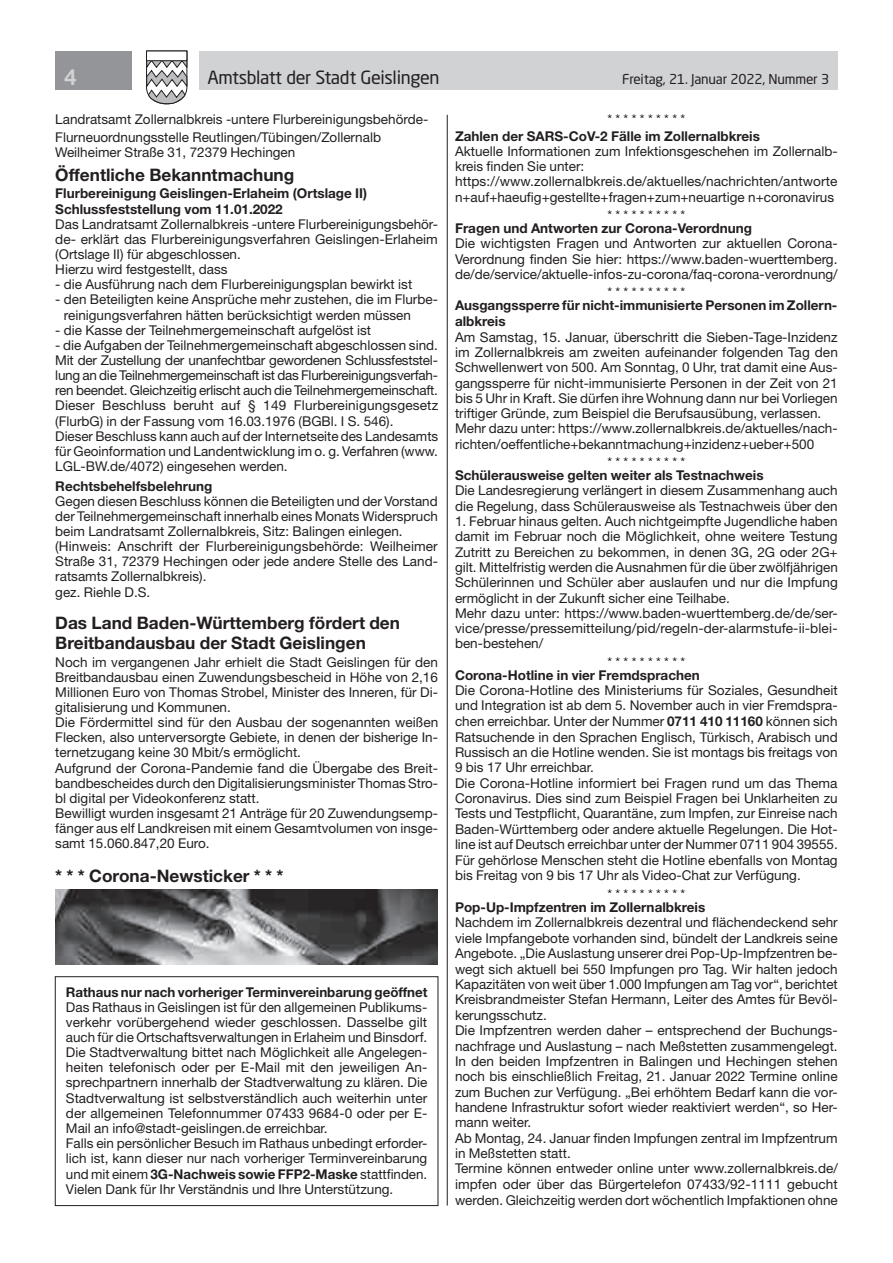
<style>
.page{position:relative;width:893px;height:1263px;background:#fff}
.page>*{position:absolute;margin:0;border:0;box-sizing:border-box;transform-origin:0 0}
.t1{font:500 21px "Neo Sans Std";color:#d1d2d4}
.t2{font:18px "Neo Sans Std";letter-spacing:-.02em;color:#231f20}
.t3{font:700 17.25px/20px "Helvetica Neue LT Std";color:#231f20}
.t4{font:13.5px/15.1px "Helvetica Neue LT Std";color:#231f20}
.t5{font:700 13.5px/15.1px "Helvetica Neue LT Std";color:#231f20}
.t6{font:13.5px "Neo Sans Std";letter-spacing:-.015em;color:#231f20}
.s1{font-weight:700}
</style>
<div class="page">
<div style="left:199px;top:51px;width:639px;height:38px;background:#d1d2d4"></div>
<div style="left:55px;top:51px;width:77px;height:38px;background:#939598"></div>
<svg style="left:146px;top:50px;width:42px;height:55px"></svg>
<div style="left:146px;top:51px;width:41px;height:10px;background:#fff;border:1px solid #231f20"></div>
<hr style="left:447px;top:115px;width:1px;height:1090px;background:#231f20">
<img style="left:55px;top:889px;width:383px;height:75px">
<div style="left:55px;top:976px;width:383px;height:230px;border:1px solid #231f20"></div>
<h1 class="t1" style="left:64px;top:64px;width:15px">4</h1>
<h2 class="t2" style="left:207px;top:66px;width:234px">Amtsblatt der Stadt Geislingen</h2>
<p class="t6" style="left:622px;top:71px;width:209px">Freitag, 21. Januar 2022, Nummer 3</p>
<p class="t4" style="left:55px;top:111px;width:374px;line-height:17.2px">Landratsamt Zollernalbkreis -untere Flurbereinigungsbehörde-<br>Flurneuordnungsstelle Reutlingen/Tübingen/Zollernalb</p>
<p class="t4" style="left:55px;top:144px;width:242px">Weilheimer Straße 31, 72379 Hechingen</p>
<p class="t3" style="left:55px;top:165px;width:241px">Öffentliche Bekanntmachung</p>
<p class="t5" style="left:55px;top:186px;width:313px">Flurbereinigung Geislingen-Erlaheim (Ortslage II)<br>Schlussfeststellung vom 11.01.2022</p>
<p class="t4" style="left:55px;top:216px;width:384px">Das Landratsamt Zollernalbkreis -untere Flurbereinigungsbehör&shy;de- erklärt das Flurbereinigungsverfahren Geislingen-Erlaheim (Ortslage II) für abgeschlossen.<br>Hierzu wird festgestellt, dass</p>
<p class="t4" style="left:55px;top:277px;width:358px">- die Ausführung nach dem Flurbereinigungsplan bewirkt ist</p>
<p class="t4" style="left:64px;top:292px;width:376px;text-indent:-9px">- den Beteiligten keine Ansprüche mehr zustehen, die im Flurbe&shy;reinigungsverfahren hätten berücksichtigt werden müssen</p>
<p class="t4" style="left:55px;top:322px;width:317px">- die Kasse der Teilnehmergemeinschaft aufgelöst ist</p>
<p class="t4" style="left:55px;top:337px;width:384px">- die Aufgaben der Teilnehmergemeinschaft abgeschlossen sind.<br>Mit der Zustellung der unanfechtbar gewordenen Schlussfeststel&shy;lung an die Teilnehmergemeinschaft ist das Flurbereinigungsverfah&shy;ren beendet. Gleichzeitig erlischt auch die Teilnehmergemeinschaft.<br>Dieser Beschluss beruht auf § 149 Flurbereinigungsgesetz (FlurbG) in der Fassung vom 16.03.1976 (BGBl. I S. 546).<br>Dieser Beschluss kann auch auf der Internetseite des Landesamts für Geoinformation und Landentwicklung im o. g. Verfahren (www.<br>LGL-BW.de/4072) eingesehen werden.</p>
<p class="t5" style="left:55px;top:478px;width:158px">Rechtsbehelfsbelehrung</p>
<p class="t4" style="left:55px;top:493px;width:384px">Gegen diesen Beschluss können die Beteiligten und der Vorstand der Teilnehmergemeinschaft innerhalb eines Monats Widerspruch beim Landratsamt Zollernalbkreis, Sitz: Balingen einlegen. (Hinweis: Anschrift der Flurbereinigungsbehörde: Weilheimer Straße 31, 72379 Hechingen oder jede andere Stelle des Land&shy;ratsamts Zollernalbkreis).<br>gez. Riehle D.S.</p>
<p class="t3" style="left:55px;top:613px;width:346px">Das Land Baden-Württemberg fördert den<br>Breitbandausbau der Stadt Geislingen</p>
<p class="t4" style="left:55px;top:654px;width:384px">Noch im vergangenen Jahr erhielt die Stadt Geislingen für den Breitbandausbau einen Zuwendungsbescheid in Höhe von 2,16<br>Millionen Euro von Thomas Strobel, Minister des Inneren, für Di&shy;gitalisierung und Kommunen.<br>Die Fördermittel sind für den Ausbau der sogenannten weißen Flecken, also unterversorgte Gebiete, in denen der bisherige In&shy;ternetzugang keine 30 Mbit/s ermöglicht.<br>Aufgrund der Corona-Pandemie fand die Übergabe des Breit&shy;bandbescheides durch den Digitalisierungsminister Thomas Stro&shy;bl digital per Videokonferenz statt.<br>Bewilligt wurden insgesamt 21 Anträge für 20 Zuwendungsemp&shy;fänger aus elf Landkreisen mit einem Gesamtvolumen von insge&shy;samt 15.060.847,20 Euro.</p>
<p class="t3" style="left:55px;top:865px;width:230px">* * * Corona-Newsticker * * *</p>
<p class="t4" style="left:607px;top:112px;width:79px">* * * * * * * * * *</p>
<p class="t5" style="left:455px;top:128px;width:307px">Zahlen der SARS-CoV-2 Fälle im Zollernalbkreis</p>
<p class="t4" style="left:455px;top:143px;width:384px">Aktuelle Informationen zum Infektionsgeschehen im Zollernalb&shy;kreis finden Sie unter: https://www.zollernalbkreis.de/aktuelles/nachrichten/antworte n+auf+haeufig+gestellte+fragen+zum+neuartige n+coronavirus</p>
<p class="t4" style="left:607px;top:207px;width:79px">* * * * * * * * * *</p>
<p class="t5" style="left:455px;top:220px;width:299px">Fragen und Antworten zur Corona-Verordnung</p>
<p class="t4" style="left:455px;top:236px;width:384px;text-align:justify">Die wichtigsten Fragen und Antworten zur aktuellen Corona-Verordnung finden Sie hier: https://www.baden-wuerttemberg. de/de/service/aktuelle-infos-zu-corona/faq-corona-verordnung/</p>
<p class="t4" style="left:607px;top:285px;width:79px">* * * * * * * * * *</p>
<p class="t5" style="left:455px;top:297px;width:384px;line-height:16px">Ausgangssperre für nicht-immunisierte Personen im Zollern&shy;albkreis</p>
<p class="t4" style="left:455px;top:329px;width:384px">Am Samstag, 15. Januar, überschritt die Sieben-Tage-Inzidenz im Zollernalbkreis am zweiten aufeinander folgenden Tag den Schwellenwert von 500. Am Sonntag, 0 Uhr, trat damit eine Aus&shy;gangssperre für nicht-immunisierte Personen in der Zeit von 21 bis 5 Uhr in Kraft. Sie dürfen ihre Wohnung dann nur bei Vorliegen triftiger Gründe, zum Beispiel die Berufsausübung, verlassen.<br>Mehr dazu unter: https://www.zollernalbkreis.de/aktuelles/nach&shy;richten/oeffentliche+bekanntmachung+inzidenz+ueber+500</p>
<p class="t4" style="left:607px;top:454px;width:79px">* * * * * * * * * *</p>
<p class="t5" style="left:455px;top:467px;width:310px">Schülerausweise gelten weiter als Testnachweis</p>
<p class="t4" style="left:455px;top:483px;width:384px">Die Landesregierung verlängert in diesem Zusammenhang auch die Regelung, dass Schülerausweise als Testnachweis über den</p>
<p class="t4" style="left:455px;top:513px;width:384px">1. Februar hinaus gelten. Auch nichtgeimpfte Jugendliche haben damit im Februar noch die Möglichkeit, ohne weitere Testung Zutritt zu Bereichen zu bekommen, in denen 3G, 2G oder 2G+ gilt. Mittelfristig werden die Ausnahmen für die über zwölfjährigen Schülerinnen und Schüler aber auslaufen und nur die Impfung ermöglicht in der Zukunft sicher eine Teilhabe.<br>Mehr dazu unter: https://www.baden-wuerttemberg.de/de/ser&shy;vice/presse/pressemitteilung/pid/regeln-der-alarmstufe-ii-blei&shy;ben-bestehen/</p>
<p class="t4" style="left:607px;top:654px;width:79px">* * * * * * * * * *</p>
<p class="t5" style="left:455px;top:667px;width:246px">Corona-Hotline in vier Fremdsprachen</p>
<p class="t4" style="left:455px;top:682px;width:384px">Die Corona-Hotline des Ministeriums für Soziales, Gesundheit und Integration ist ab dem 5. November auch in vier Fremdspra&shy;chen erreichbar. Unter der Nummer <span class="s1">0711 410 11160</span> können sich Ratsuchende in den Sprachen Englisch, Türkisch, Arabisch und Russisch an die Hotline wenden. Sie ist montags bis freitags von 9 bis 17 Uhr erreichbar.<br>Die Corona-Hotline informiert bei Fragen rund um das Thema Coronavirus. Dies sind zum Beispiel Fragen bei Unklarheiten zu Tests und Testpflicht, Quarantäne, zum Impfen, zur Einreise nach Baden-Württemberg oder andere aktuelle Regelungen. Die Hot&shy;line ist auf Deutsch erreichbar unter der Nummer 0711 904 39555.<br>Für gehörlose Menschen steht die Hotline ebenfalls von Montag bis Freitag von 9 bis 17 Uhr als Video-Chat zur Verfügung.</p>
<p class="t4" style="left:607px;top:886px;width:79px">* * * * * * * * * *</p>
<p class="t5" style="left:455px;top:899px;width:252px">Pop-Up-Impfzentren im Zollernalbkreis</p>
<p class="t4" style="left:455px;top:914px;width:384px">Nachdem im Zollernalbkreis dezentral und flächendeckend sehr viele Impfangebote vorhanden sind, bündelt der Landkreis seine Angebote. „Die Auslastung unserer drei Pop-Up-Impfzentren be&shy;wegt sich aktuell bei 550 Impfungen pro Tag. Wir halten jedoch Kapazitäten von weit über 1.000 Impfungen am Tag vor“, berichtet Kreisbrandmeister Stefan Hermann, Leiter des Amtes für Bevöl&shy;kerungsschutz.<br>Die Impfzentren werden daher – entsprechend der Buchungs&shy;nachfrage und Auslastung – nach Meßstetten zusammengelegt.<br>In den beiden Impfzentren in Balingen und Hechingen stehen noch bis einschließlich Freitag, 21. Januar 2022 Termine online zum Buchen zur Verfügung. „Bei erhöhtem Bedarf kann die vor&shy;handene Infrastruktur sofort wieder reaktiviert werden“, so Her&shy;mann weiter.<br>Ab Montag, 24. Januar finden Impfungen zentral im Impfzentrum in Meßstetten statt.<br>Termine können entweder online unter www.zollernalbkreis.de/ impfen oder über das Bürgertelefon 07433/92-1111 gebucht werden. Gleichzeitig werden dort wöchentlich Impfaktionen ohne</p>
<p class="t5" style="left:66px;top:984px;width:363px">Rathaus nur nach vorheriger Terminvereinbarung geöffnet</p>
<p class="t4" style="left:66px;top:999px;width:363px">Das Rathaus in Geislingen ist für den allgemeinen Publikums&shy;verkehr vorübergehend wieder geschlossen. Dasselbe gilt auch für die Ortschaftsverwaltungen in Erlaheim und Binsdorf.<br>Die Stadtverwaltung bittet nach Möglichkeit alle Angelegen&shy;heiten telefonisch oder per E-Mail mit den jeweiligen An&shy;sprechpartnern innerhalb der Stadtverwaltung zu klären. Die Stadtverwaltung ist selbstverständlich auch weiterhin unter der allgemeinen Telefonnummer 07433 9684-0 oder per E-Mail an info@stadt-geislingen.de erreichbar.<br>Falls ein persönlicher Besuch im Rathaus unbedingt erforder&shy;lich ist, kann dieser nur nach vorheriger Terminvereinbarung und mit einem <span class="s1">3G-Nachweis sowie FFP2-Maske</span> stattfinden.<br>Vielen Dank für Ihr Verständnis und Ihre Unterstützung.</p>
</div>
